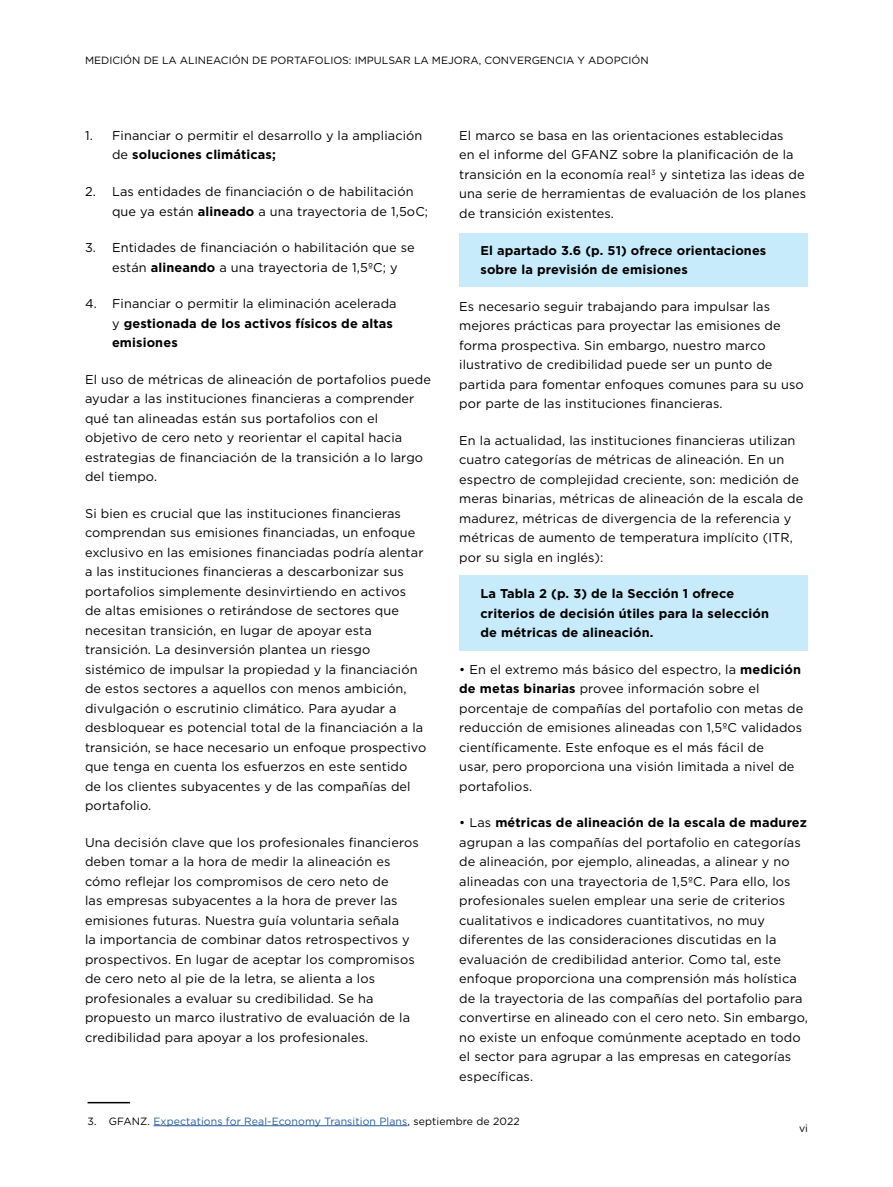
<style>
.page{position:relative;width:893px;height:1187px;background:#fff}
.page>*{position:absolute;margin:0;border:0;box-sizing:border-box;transform-origin:0 0}
.t1{font:12.75px/19.5px "Gotham";letter-spacing:.01em;color:#000}
.t2{font:700 12.75px/19.5px "Gotham";letter-spacing:.01em;color:#000}
.t3{font:10.5px "Gotham";color:#000}
.t4{font:10.5px "Gotham";letter-spacing:.01em;color:#275b9b}
.s1{font-weight:700}
.s2{color:#000}
.s3{font-weight:400}
</style>
<div class="page">
<div style="left:459px;top:576px;width:349px;height:75px;background:#c7ebfa"></div>
<div style="left:459px;top:233px;width:349px;height:54px;background:#c7ebfa"></div>
<hr style="left:88px;top:1101px;width:42px;height:2px;background:#000">
<hr style="left:153px;top:1125px;width:254px;height:1px;background:#275b9b">
<p class="t3" style="left:85px;top:53px;width:565px">MEDICIÓN DE LA ALINEACIÓN DE PORTAFOLIOS: IMPULSAR LA MEJORA, CONVERGENCIA Y ADOPCIÓN</p>
<p class="t1" style="left:459px;top:125px;width:348px">El marco se basa en las orientaciones establecidas<br>en el informe del GFANZ sobre la planificación de la transición en la economía real<sup>3</sup> y sintetiza las ideas de una serie de herramientas de evaluación de los planes de transición existentes.</p>
<p class="t2" style="left:480px;top:240px;width:287px">El apartado 3.6 (p. 51) ofrece orientaciones sobre la previsión de emisiones</p>
<p class="t1" style="left:459px;top:296px;width:346px">Es necesario seguir trabajando para impulsar las mejores prácticas para proyectar las emisiones de forma prospectiva. Sin embargo, nuestro marco ilustrativo de credibilidad puede ser un punto de partida para fomentar enfoques comunes para su uso por parte de las instituciones financieras.</p>
<p class="t1" style="left:459px;top:430px;width:345px">En la actualidad, las instituciones financieras utilizan cuatro categorías de métricas de alineación. En un espectro de complejidad creciente, son: medición de meras binarias, métricas de alineación de la escala de madurez, métricas de divergencia de la referencia y métricas de aumento de temperatura implícito (ITR, por su sigla en inglés):</p>
<p class="t2" style="left:480px;top:583px;width:290px">La Tabla 2 (p. 3) de la Sección 1 ofrece criterios de decisión útiles para la selección de métricas de alineación.</p>
<p class="t1" style="left:459px;top:659px;width:346px">• En el extremo más básico del espectro, la <span class="s1">medición de metas binarias</span> provee información sobre el porcentaje de compañías del portafolio con metas de reducción de emisiones alineadas con 1,5ºC validados científicamente. Este enfoque es el más fácil de<br>usar, pero proporciona una visión limitada a nivel de portafolios.</p>
<p class="t1" style="left:459px;top:812px;width:350px">• Las <span class="s1">métricas de alineación de la escala de madurez </span>agrupan a las compañías del portafolio en categorías de alineación, por ejemplo, alineadas, a alinear y no alineadas con una trayectoria de 1,5ºC. Para ello, los profesionales suelen emplear una serie de criterios cualitativos e indicadores cuantitativos, no muy diferentes de las consideraciones discutidas en la evaluación de credibilidad anterior. Como tal, este enfoque proporciona una comprensión más holística de la trayectoria de las compañías del portafolio para convertirse en alineado con el cero neto. Sin embargo, no existe un enfoque comúnmente aceptado en todo el sector para agrupar a las empresas en categorías específicas.</p>
<p class="t4" style="left:88px;top:1114px;width:434px"><span class="s2">3. GFANZ.</span> Expectations for Real-Economy Transition Plans<span class="s2">, septiembre de 2022</span></p>
<p class="t1" style="left:112px;top:125px;width:312px;text-indent:-27px">1. Financiar o permitir el desarrollo y la ampliación de <span class="s1">soluciones climáticas;</span></p>
<p class="t1" style="left:112px;top:181px;width:318px;text-indent:-27px">2. Las entidades de financiación o de habilitación que ya están <span class="s1">alineado</span> a una trayectoria de 1,5oC;</p>
<p class="t1" style="left:112px;top:237px;width:304px;text-indent:-27px">3. Entidades de financiación o habilitación que se están <span class="s1">alineando</span> a una trayectoria de 1,5ºC; y</p>
<p class="t2" style="left:112px;top:294px;width:286px;text-indent:-27px"><span class="s3">4. Financiar o permitir la eliminación acelerada y</span> gestionada de los activos físicos de altas emisiones</p>
<p class="t1" style="left:85px;top:369px;width:347px">El uso de métricas de alineación de portafolios puede ayudar a las instituciones financieras a comprender qué tan alineadas están sus portafolios con el objetivo de cero neto y reorientar el capital hacia estrategias de financiación de la transición a lo largo del tiempo.</p>
<p class="t1" style="left:85px;top:503px;width:343px">Si bien es crucial que las instituciones financieras comprendan sus emisiones financiadas, un enfoque exclusivo en las emisiones financiadas podría alentar a las instituciones financieras a descarbonizar sus portafolios simplemente desinvirtiendo en activos<br>de altas emisiones o retirándose de sectores que necesitan transición, en lugar de apoyar esta transición. La desinversión plantea un riesgo sistémico de impulsar la propiedad y la financiación de estos sectores a aquellos con menos ambición, divulgación o escrutinio climático. Para ayudar a desbloquear es potencial total de la financiación a la transición, se hace necesario un enfoque prospectivo que tenga en cuenta los esfuerzos en este sentido de los clientes subyacentes y de las compañías del portafolio.</p>
<p class="t1" style="left:85px;top:832px;width:335px">Una decisión clave que los profesionales financieros deben tomar a la hora de medir la alineación es cómo reflejar los compromisos de cero neto de<br>las empresas subyacentes a la hora de prever las emisiones futuras. Nuestra guía voluntaria señala<br>la importancia de combinar datos retrospectivos y prospectivos. En lugar de aceptar los compromisos de cero neto al pie de la letra, se alienta a los profesionales a evaluar su credibilidad. Se ha propuesto un marco ilustrativo de evaluación de la credibilidad para apoyar a los profesionales.</p>
<p class="t3" style="left:799px;top:1121px;width:10px">vi</p>
</div>
